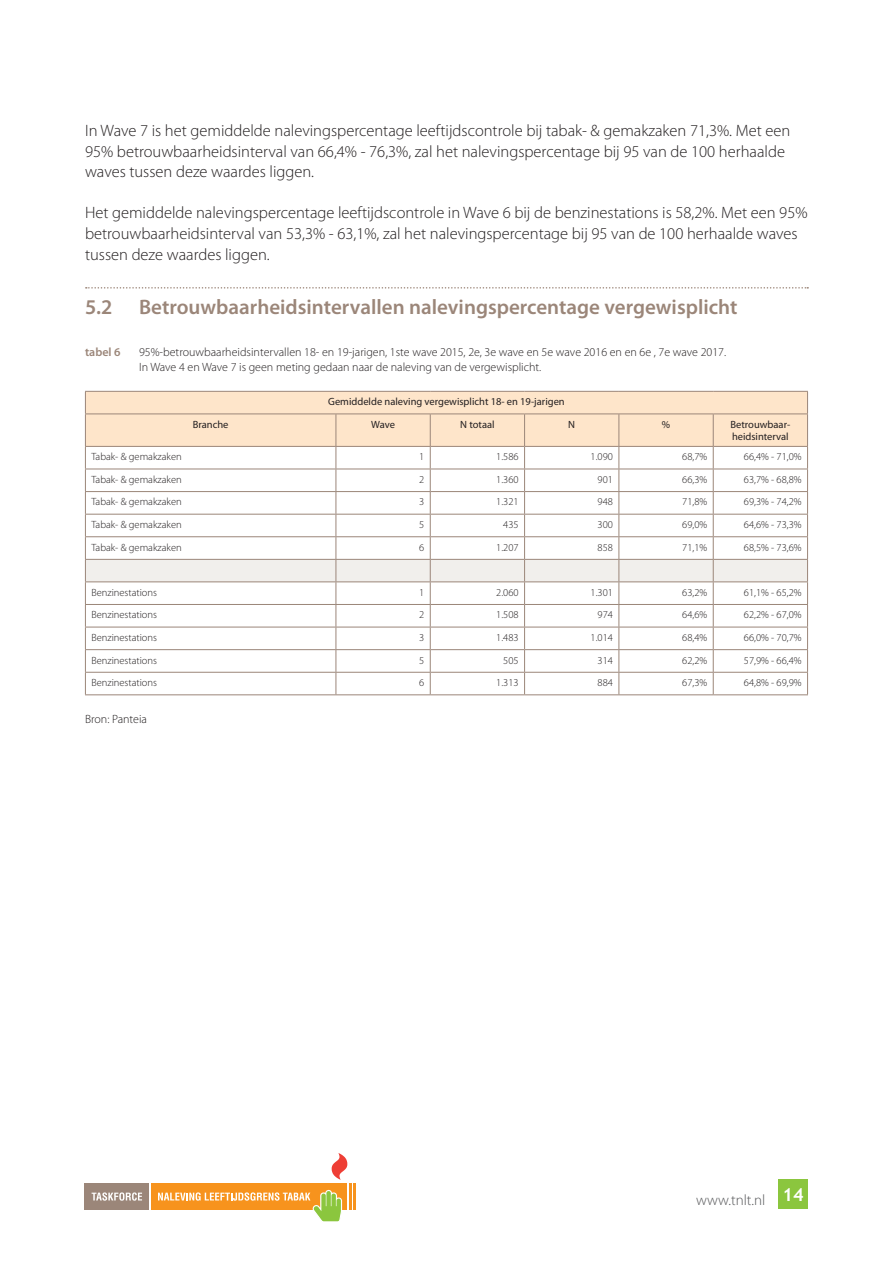
<style>
.page{position:relative;width:893px;height:1263px;background:#fff}
.page>*{position:absolute;margin:0;border:0;box-sizing:border-box;transform-origin:0 0}
.t1{font:600 21px "Myriad Pro";color:#9b8679}
.Platte_tekst{font:300 16.5px/20.5px "Myriad Pro";color:#231f20}
.t2{font:300 15px "Myriad Pro";color:#57585a}
.tabelomschrijving{font:300 12px "Myriad Pro";color:#231f20}
.tabelomschrijving-2{font:600 12px "Myriad Pro";color:#9b8679}
.t3{font:300 10.5px "Myriad Pro";color:#231f20}
.td_-_kopje{font:10.5px/12.6px "Myriad Pro";color:#231f20}
</style>
<div class="page">
<div style="left:778px;top:1179px;width:30px;height:30px;background:#8bc63e"></div>
<div style="left:85px;top:1183px;width:64px;height:26px;background:#9b8679"></div>
<div style="left:151px;top:1183px;width:195px;height:26px;background:#f7931d"></div>
<svg style="left:92px;top:1192px;width:50px;height:9px"></svg>
<svg style="left:332px;top:1153px;width:15px;height:27px"></svg>
<svg style="left:158px;top:1190px;width:184px;height:32px"></svg>
<hr style="left:349px;top:1183px;width:2px;height:26px;background:#f7931d">
<hr style="left:353px;top:1183px;width:3px;height:26px;background:#f7931d">
<svg style="left:86px;top:287px;width:722px;height:2px"></svg>
<hr style="left:85px;top:694px;width:251px;height:1px;background:#9b8679">
<hr style="left:336px;top:694px;width:94px;height:1px;background:#9b8679">
<hr style="left:430px;top:694px;width:95px;height:1px;background:#9b8679">
<hr style="left:525px;top:694px;width:94px;height:1px;background:#9b8679">
<hr style="left:619px;top:694px;width:94px;height:1px;background:#9b8679">
<hr style="left:713px;top:694px;width:95px;height:1px;background:#9b8679">
<svg style="left:85px;top:391px;width:723px;height:303px"></svg>
<hr style="left:336px;top:391px;width:94px;height:1px;background:#9b8679">
<hr style="left:430px;top:391px;width:95px;height:1px;background:#9b8679">
<hr style="left:525px;top:391px;width:94px;height:1px;background:#9b8679">
<hr style="left:619px;top:391px;width:94px;height:1px;background:#9b8679">
<hr style="left:713px;top:391px;width:95px;height:1px;background:#9b8679">
<hr style="left:85px;top:413px;width:251px;height:1px;background:#9b8679">
<hr style="left:336px;top:413px;width:94px;height:1px;background:#9b8679">
<hr style="left:430px;top:413px;width:95px;height:1px;background:#9b8679">
<hr style="left:525px;top:413px;width:94px;height:1px;background:#9b8679">
<hr style="left:619px;top:413px;width:94px;height:1px;background:#9b8679">
<hr style="left:713px;top:413px;width:95px;height:1px;background:#9b8679">
<p class="Platte_tekst" style="left:85px;top:121px;width:707px">In Wave 7 is het gemiddelde nalevingspercentage leeftijdscontrole bij tabak- &amp; gemakzaken 71,3%. Met een<br>95% betrouwbaarheidsinterval van 66,4% - 76,3%, zal het nalevingspercentage bij 95 van de 100 herhaalde waves tussen deze waardes liggen.</p>
<p class="Platte_tekst" style="left:85px;top:203px;width:724px">Het gemiddelde nalevingspercentage leeftijdscontrole in Wave 6 bij de benzinestations is 58,2%. Met een 95% betrouwbaarheidsinterval van 53,3% - 63,1%, zal het nalevingspercentage bij 95 van de 100 herhaalde waves tussen deze waardes liggen.</p>
<h2 class="t1" style="left:85px;top:295px;width:29px">5.2</h2>
<h2 class="t1" style="left:139px;top:295px;width:600px">Betrouwbaarheidsintervallen nalevingspercentage vergewisplicht</h2>
<p class="tabelomschrijving-2" style="left:85px;top:345px;width:37px">tabel 6</p>
<p class="tabelomschrijving" style="left:139px;top:346px;width:589px">95%-betrouwbaarheidsintervallen 18- en 19-jarigen, 1ste wave 2015, 2e, 3e wave en 5e wave 2016 en en 6e , 7e wave 2017.</p>
<p class="tabelomschrijving" style="left:139px;top:360px;width:404px">In Wave 4 en Wave 7 is geen meting gedaan naar de naleving van de vergewisplicht.</p>
<p class="td_-_kopje" style="left:328px;top:396px;width:238px">Gemiddelde naleving vergewisplicht 18- en 19-jarigen</p>
<p class="td_-_kopje" style="left:193px;top:418px;width:37px">Branche</p>
<p class="td_-_kopje" style="left:371px;top:418px;width:25px">Wave</p>
<p class="td_-_kopje" style="left:460px;top:418px;width:36px">N totaal</p>
<p class="td_-_kopje" style="left:568px;top:418px;width:8px">N</p>
<p class="td_-_kopje" style="left:662px;top:418px;width:10px">%</p>
<p class="td_-_kopje" style="left:730px;top:418px;width:61px">Betrouwbaar&shy;heidsinterval</p>
<p class="t3" style="left:91px;top:451px;width:92px">Tabak- &amp; gemakzaken</p>
<p class="t3" style="left:419px;top:451px;width:7px">1</p>
<p class="t3" style="left:496px;top:451px;width:24px">1.586</p>
<p class="t3" style="left:591px;top:451px;width:24px">1.090</p>
<p class="t3" style="left:682px;top:451px;width:26px">68,7%</p>
<p class="t3" style="left:744px;top:451px;width:59px">66,4% - 71,0%</p>
<p class="t3" style="left:91px;top:474px;width:92px">Tabak- &amp; gemakzaken</p>
<p class="t3" style="left:419px;top:474px;width:7px">2</p>
<p class="t3" style="left:496px;top:474px;width:24px">1.360</p>
<p class="t3" style="left:597px;top:474px;width:17px">901</p>
<p class="t3" style="left:682px;top:474px;width:26px">66,3%</p>
<p class="t3" style="left:744px;top:474px;width:59px">63,7% - 68,8%</p>
<p class="t3" style="left:91px;top:496px;width:92px">Tabak- &amp; gemakzaken</p>
<p class="t3" style="left:419px;top:496px;width:7px">3</p>
<p class="t3" style="left:496px;top:496px;width:24px">1.321</p>
<p class="t3" style="left:597px;top:496px;width:17px">948</p>
<p class="t3" style="left:682px;top:496px;width:26px">71,8%</p>
<p class="t3" style="left:744px;top:496px;width:59px">69,3% - 74,2%</p>
<p class="t3" style="left:91px;top:519px;width:92px">Tabak- &amp; gemakzaken</p>
<p class="t3" style="left:419px;top:519px;width:7px">5</p>
<p class="t3" style="left:503px;top:519px;width:17px">435</p>
<p class="t3" style="left:597px;top:519px;width:17px">300</p>
<p class="t3" style="left:682px;top:519px;width:26px">69,0%</p>
<p class="t3" style="left:744px;top:519px;width:59px">64,6% - 73,3%</p>
<p class="t3" style="left:91px;top:541px;width:92px">Tabak- &amp; gemakzaken</p>
<p class="t3" style="left:419px;top:541px;width:7px">6</p>
<p class="t3" style="left:496px;top:541px;width:24px">1.207</p>
<p class="t3" style="left:597px;top:541px;width:17px">858</p>
<p class="t3" style="left:682px;top:541px;width:26px">71,1%</p>
<p class="t3" style="left:744px;top:541px;width:59px">68,5% - 73,6%</p>
<p class="t3" style="left:91px;top:586px;width:67px">Benzinestations</p>
<p class="t3" style="left:419px;top:586px;width:7px">1</p>
<p class="t3" style="left:496px;top:586px;width:24px">2.060</p>
<p class="t3" style="left:591px;top:586px;width:24px">1.301</p>
<p class="t3" style="left:682px;top:586px;width:26px">63,2%</p>
<p class="t3" style="left:744px;top:586px;width:59px">61,1% - 65,2%</p>
<p class="t3" style="left:91px;top:609px;width:67px">Benzinestations</p>
<p class="t3" style="left:419px;top:609px;width:7px">2</p>
<p class="t3" style="left:496px;top:609px;width:24px">1.508</p>
<p class="t3" style="left:597px;top:609px;width:17px">974</p>
<p class="t3" style="left:682px;top:609px;width:26px">64,6%</p>
<p class="t3" style="left:744px;top:609px;width:59px">62,2% - 67,0%</p>
<p class="t3" style="left:91px;top:632px;width:67px">Benzinestations</p>
<p class="t3" style="left:419px;top:632px;width:7px">3</p>
<p class="t3" style="left:496px;top:632px;width:24px">1.483</p>
<p class="t3" style="left:591px;top:632px;width:24px">1.014</p>
<p class="t3" style="left:682px;top:632px;width:26px">68,4%</p>
<p class="t3" style="left:744px;top:632px;width:59px">66,0% - 70,7%</p>
<p class="t3" style="left:91px;top:654px;width:67px">Benzinestations</p>
<p class="t3" style="left:419px;top:654px;width:7px">5</p>
<p class="t3" style="left:503px;top:654px;width:17px">505</p>
<p class="t3" style="left:597px;top:654px;width:17px">314</p>
<p class="t3" style="left:682px;top:654px;width:26px">62,2%</p>
<p class="t3" style="left:744px;top:654px;width:59px">57,9% - 66,4%</p>
<p class="t3" style="left:91px;top:677px;width:67px">Benzinestations</p>
<p class="t3" style="left:419px;top:677px;width:7px">6</p>
<p class="t3" style="left:496px;top:677px;width:24px">1.313</p>
<p class="t3" style="left:597px;top:677px;width:17px">884</p>
<p class="t3" style="left:682px;top:677px;width:26px">67,3%</p>
<p class="t3" style="left:744px;top:677px;width:59px">64,8% - 69,9%</p>
<p class="tabelomschrijving" style="left:85px;top:713px;width:63px">Bron: Panteia</p>
<p class="t2" style="left:696px;top:1192px;width:109px">www.tnlt.nl <sup>14</sup></p>
</div>
